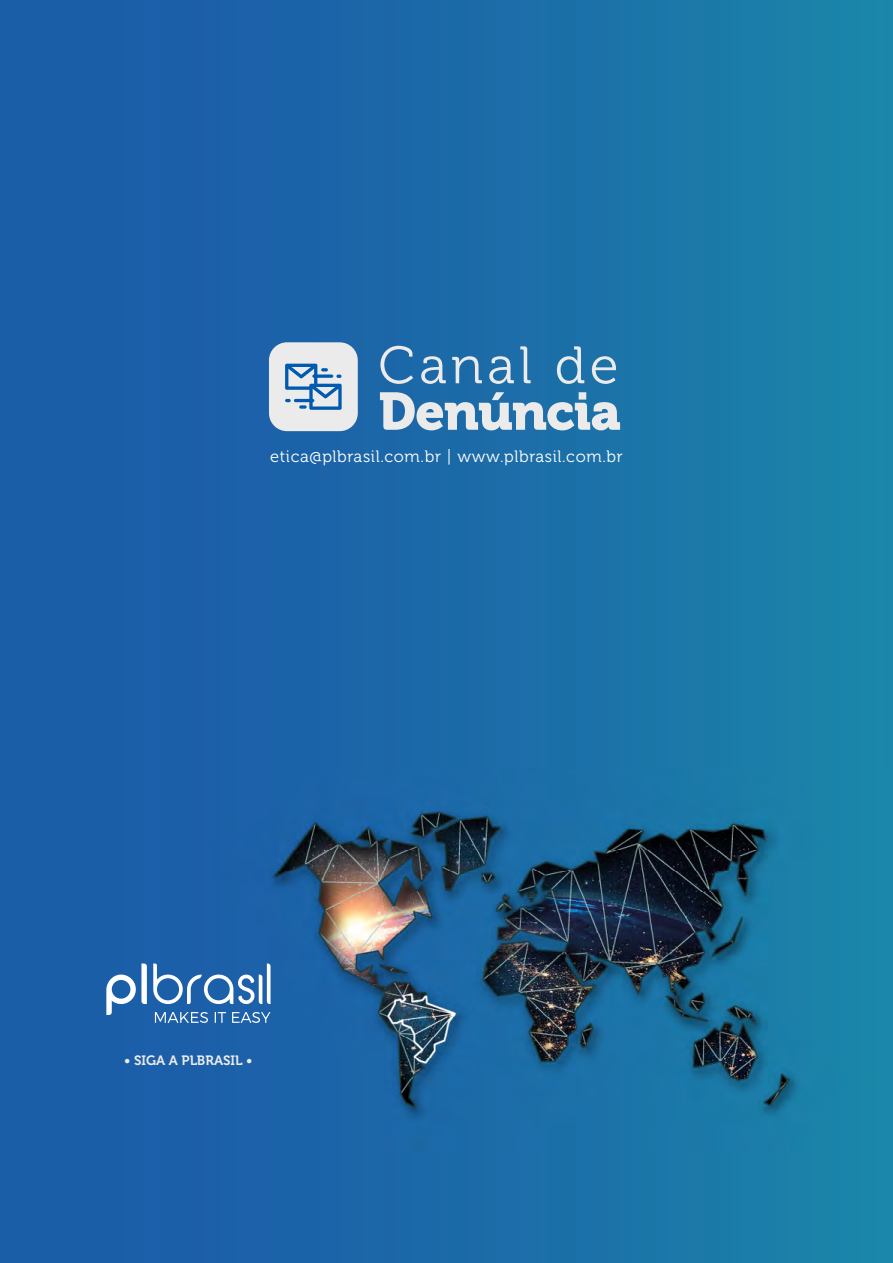
<style>
.page{position:relative;width:893px;height:1263px;background:#fff}
.page>*{position:absolute;margin:0;border:0;box-sizing:border-box;transform-origin:0 0}
.t1{font:52.5px "Museo 900";letter-spacing:-.02em;color:#ebebeb}
.t2{font:52.5px "Museo 300";letter-spacing:.08em;color:#ebebeb}
.t3{font:16.5px "Museo 300";letter-spacing:.04em;color:#fff}
.t4{font:13.5px "Museo 700";color:#ebebeb}
</style>
<div class="page">
<img style="left:0;top:0;width:893px;height:1263px">
<svg style="left:153px;top:963px;width:118px;height:41px"></svg>
<svg style="left:155px;top:1012px;width:115px;height:11px"></svg>
<svg style="left:106px;top:963px;width:41px;height:52px"></svg>
<div style="left:269px;top:342px;width:89px;height:89px;background:#ebebeb;border-radius:18px"></div>
<svg style="left:285px;top:364px;width:57px;height:46px"></svg>
<h1 class="t2" style="left:378px;top:337px;width:242px">Canal de</h1>
<h1 class="t1" style="left:378px;top:382px;width:244px">Denúncia</h1>
<p class="t3" style="left:270px;top:448px;width:354px">etica@plbrasil.com.br | www.plbrasil.com.br</p>
<p class="t4" style="left:124px;top:1053px;width:130px">• SIGA A PLBRASIL •</p>
</div>
